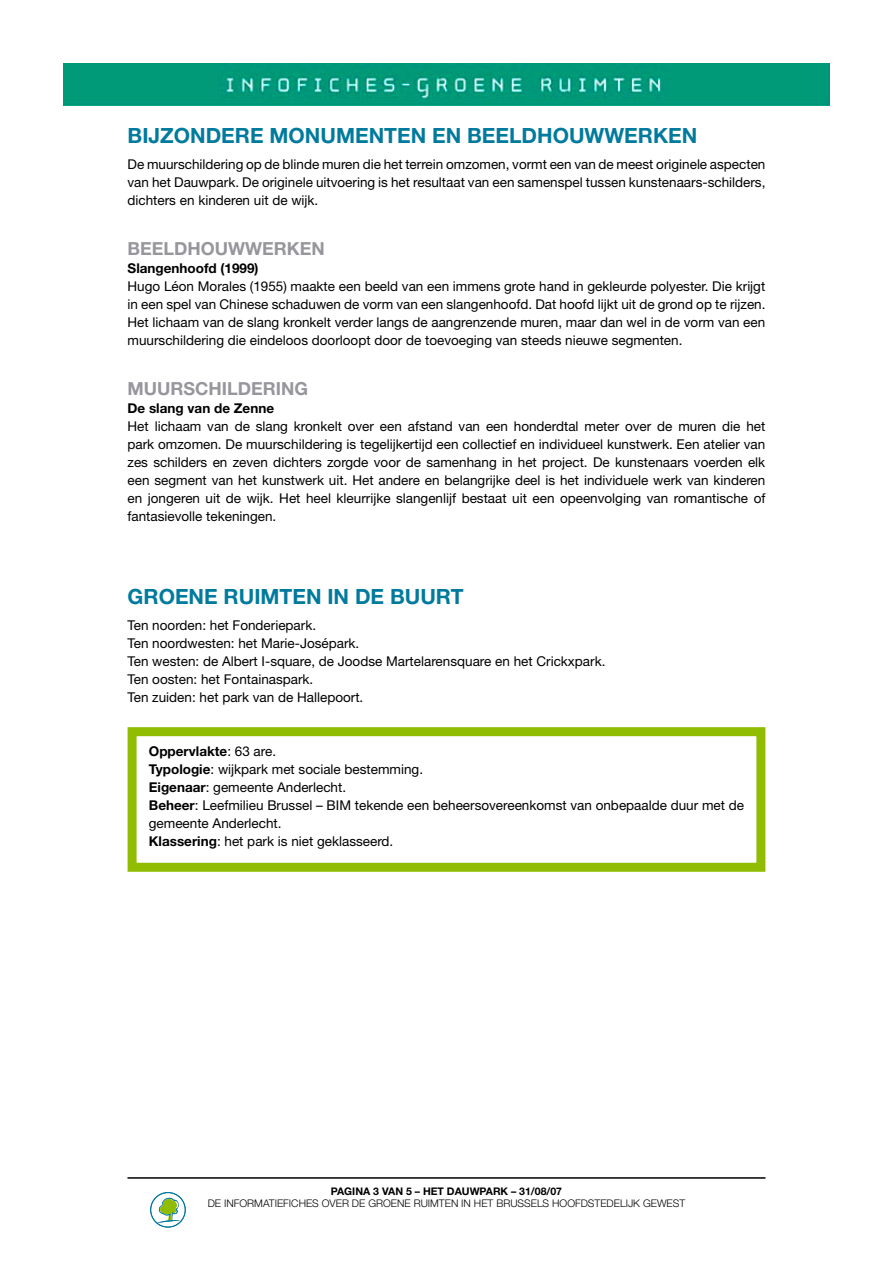
<style>
.page{position:relative;width:893px;height:1263px;background:#fff}
.page>*{position:absolute;margin:0;border:0;box-sizing:border-box;transform-origin:0 0}
.t1{font:700 21px "Helvetica Neue";color:#007a9d}
.t2{font:700 18px "Helvetica Neue";color:#96969c}
.t3{font:13.5px/18px "Helvetica Neue";color:#000;text-align:justify}
.t4{font:700 13.5px "Helvetica Neue";color:#000}
.t5{font:300 10.5px "Helvetica Neue";color:#000}
.t6{font:700 10.5px "Helvetica Neue";color:#000}
.s1{font-weight:700}
</style>
<div class="page">
<img style="left:64px;top:64px;width:765px;height:41px">
<hr style="left:128px;top:1177px;width:637px;height:1px;background:#000">
<div style="left:150px;top:1192px;width:36px;height:35px;border:1px solid #007a9d;border-radius:50%"></div>
<svg style="left:157px;top:1197px;width:24px;height:26px"></svg>
<div style="left:128px;top:727px;width:637px;height:145px;background:#fff;border:9px solid #90bc01"></div>
<h1 class="t1" style="left:128px;top:122px;width:571px">BIJZONDERE MONUMENTEN EN BEELDHOUWWERKEN</h1>
<p class="t3" style="left:128px;top:155px;width:639px">De muurschildering op de blinde muren die het terrein omzomen, vormt een van de meest originele aspecten van het Dauwpark. De originele uitvoering is het resultaat van een samenspel tussen kunstenaars-schilders, dichters en kinderen uit de wijk.</p>
<h2 class="t2" style="left:128px;top:238px;width:199px">BEELDHOUWWERKEN</h2>
<p class="t4" style="left:128px;top:260px;width:133px">Slangenhoofd (1999)</p>
<p class="t3" style="left:128px;top:277px;width:639px">Hugo Léon Morales (1955) maakte een beeld van een immens grote hand in gekleurde polyester. Die krijgt in een spel van Chinese schaduwen de vorm van een slangenhoofd. Dat hoofd lijkt uit de grond op te rijzen.<br>Het lichaam van de slang kronkelt verder langs de aangrenzende muren, maar dan wel in de vorm van een muurschildering die eindeloos doorloopt door de toevoeging van steeds nieuwe segmenten.</p>
<h2 class="t2" style="left:128px;top:378px;width:182px">MUURSCHILDERING</h2>
<p class="t4" style="left:128px;top:400px;width:148px">De slang van de Zenne</p>
<p class="t3" style="left:128px;top:417px;width:639px">Het lichaam van de slang kronkelt over een afstand van een honderdtal meter over de muren die het park omzomen. De muurschildering is tegelijkertijd een collectief en individueel kunstwerk. Een atelier van zes schilders en zeven dichters zorgde voor de samenhang in het project. De kunstenaars voerden elk een segment van het kunstwerk uit. Het andere en belangrijke deel is het individuele werk van kinderen en jongeren uit de wijk. Het heel kleurrijke slangenlijf bestaat uit een opeenvolging van romantische of fantasievolle tekeningen.</p>
<h1 class="t1" style="left:128px;top:583px;width:337px">GROENE RUIMTEN IN DE BUURT</h1>
<p class="t3" style="left:128px;top:616px;width:479px;text-align:left">Ten noorden: het Fonderiepark.<br>Ten noordwesten: het Marie-Josépark.<br>Ten westen: de Albert I-square, de Joodse Martelarensquare en het Crickxpark.<br>Ten oosten: het Fontainaspark.<br>Ten zuiden: het park van de Hallepoort.</p>
<p class="t3" style="left:149px;top:742px;width:597px;text-align:left"><span class="s1">Oppervlakte</span>: 63 are.<br><span class="s1">Typologie</span>: wijkpark met sociale bestemming.<br><span class="s1">Eigenaar</span>: gemeente Anderlecht.<br><span class="s1">Beheer</span>: Leefmilieu Brussel – BIM tekende een beheersovereenkomst van onbepaalde duur met de gemeente Anderlecht.<br><span class="s1">Klassering</span>: het park is niet geklasseerd.</p>
<p class="t6" style="left:331px;top:1184px;width:233px">PAGINA 3 VAN 5 – HET DAUWPARK – 31/08/07</p>
<p class="t5" style="left:208px;top:1197px;width:479px">DE INFORMATIEFICHES OVER DE GROENE RUIMTEN IN HET BRUSSELS HOOFDSTEDELIJK GEWEST</p>
</div>
